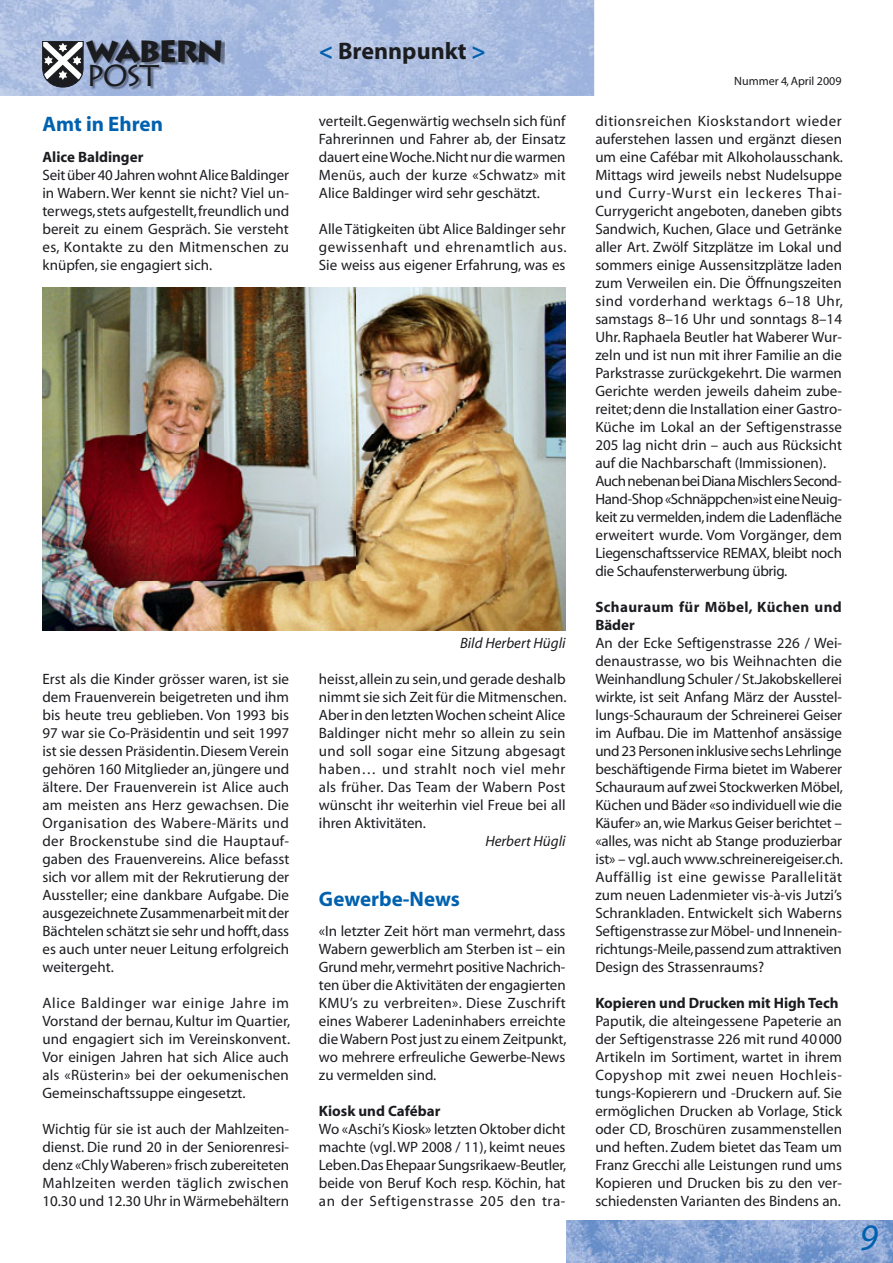
<style>
.page{position:relative;width:893px;height:1263px;background:#fff}
.page>*{position:absolute;margin:0;border:0;box-sizing:border-box;transform-origin:0 0}
.t1{font:italic 37.5px "Myriad";color:#0061af}
.t2{font:900 30.3px "Lithos";letter-spacing:-.07em;color:#1b1c20}
.t3{font:30.3px "Lithos";color:#1b1c20}
.t4{font:700 24px "Myriad";color:#1b1c20}
.t5{font:700 21px "Myriad";color:#0061af}
.t6{font:15px/18px "Myriad";color:#1b1c20;text-align:justify}
.t7{font:700 15px "Myriad";color:#1b1c20}
.t8{font:700 15px/18px "Myriad";letter-spacing:.025em;color:#1b1c20}
.t9{font:italic 15px "Myriad";color:#1b1c20}
.t10{font:12px "Myriad";color:#1b1c20}
.s1{color:#0061af}
</style>
<div class="page">
<img style="left:566px;top:1220px;width:327px;height:42px">
<img style="left:1px;top:0;width:593px;height:96px">
<img style="left:87px;top:40px;width:138px;height:49px">
<svg style="left:42px;top:41px;width:41px;height:46px"></svg>
<img style="left:42px;top:288px;width:524px;height:342px">
<h2 class="t2" style="left:86px;top:34px;width:139px">WABERN</h2>
<h2 class="t3" style="left:86px;top:57px;width:75px">Post</h2>
<h3 class="t5" style="left:42px;top:116px;width:122px">Amt in Ehren</h3>
<p class="t7" style="left:42px;top:151px;width:102px">Alice Baldinger</p>
<p class="t6" style="left:42px;top:167px;width:248px">Seit über 40 Jahren wohnt Alice Baldinger in Wabern. Wer kennt sie nicht? Viel un&shy;terwegs, stets aufgestellt, freundlich und bereit zu einem Gespräch. Sie versteht es, Kontakte zu den Mitmenschen zu knüpfen, sie engagiert sich.</p>
<p class="t6" style="left:42px;top:671px;width:248px">Erst als die Kinder grösser waren, ist sie dem Frauenverein beigetreten und ihm bis heute treu geblieben. Von 1993 bis 97 war sie Co-Präsidentin und seit 1997 ist sie dessen Präsidentin. Diesem Verein gehören 160 Mitglieder an, jüngere und ältere. Der Frauenverein ist Alice auch am meisten ans Herz gewachsen. Die Organisation des Wabere-Märits und der Brockenstube sind die Hauptauf&shy;gaben des Frauenvereins. Alice befasst sich vor allem mit der Rekrutierung der Aussteller; eine dankbare Aufgabe. Die ausgezeichnete Zusammenarbeit mit der Bächtelen schätzt sie sehr und hofft, dass es auch unter neuer Leitung erfolgreich weitergeht.</p>
<p class="t6" style="left:42px;top:995px;width:249px">Alice Baldinger war einige Jahre im Vorstand der bernau, Kultur im Quartier, und engagiert sich im Vereinskonvent.<br>Vor einigen Jahren hat sich Alice auch als «Rüsterin» bei der oekumenischen Gemeinschaftssuppe eingesetzt.</p>
<p class="t6" style="left:42px;top:1121px;width:248px">Wichtig für sie ist auch der Mahlzeiten&shy;dienst. Die rund 20 in der Seniorenresi&shy;denz «Chly Waberen» frisch zubereiteten Mahlzeiten werden täglich zwischen 10.30 und 12.30 Uhr in Wärmebehältern</p>
<h3 class="t4" style="left:319px;top:42px;width:168px"><span class="s1">&lt;</span> Brennpunkt <span class="s1">&gt;</span></h3>
<p class="t6" style="left:319px;top:113px;width:248px">verteilt. Gegenwärtig wechseln sich fünf Fahrerinnen und Fahrer ab, der Einsatz dauert eine Woche. Nicht nur die warmen Menüs, auch der kurze «Schwatz» mit Alice Baldinger wird sehr geschätzt.</p>
<p class="t6" style="left:319px;top:221px;width:249px">Alle Tätigkeiten übt Alice Baldinger sehr gewissenhaft und ehrenamtlich aus.<br>Sie weiss aus eigener Erfahrung, was es</p>
<p class="t9" style="left:460px;top:637px;width:107px">Bild Herbert Hügli</p>
<p class="t6" style="left:319px;top:671px;width:249px">heisst, allein zu sein, und gerade deshalb nimmt sie sich Zeit für die Mitmenschen.<br>Aber in den letzten Wochen scheint Alice Baldinger nicht mehr so allein zu sein und soll sogar eine Sitzung abgesagt haben… und strahlt noch viel mehr als früher. Das Team der Wabern Post wünscht ihr weiterhin viel Freue bei all ihren Aktivitäten.</p>
<p class="t9" style="left:485px;top:835px;width:82px">Herbert Hügli</p>
<h3 class="t5" style="left:319px;top:891px;width:142px">Gewerbe-News</h3>
<p class="t6" style="left:319px;top:923px;width:249px">«In letzter Zeit hört man vermehrt, dass Wabern gewerblich am Sterben ist – ein Grund mehr, vermehrt positive Nachrich&shy;ten über die Aktivitäten der engagierten KMU’s zu verbreiten». Diese Zuschrift eines Waberer Ladeninhabers erreichte die Wabern Post just zu einem Zeitpunkt, wo mehrere erfreuliche Gewerbe-News zu vermelden sind.</p>
<p class="t7" style="left:319px;top:1105px;width:123px">Kiosk und Cafébar</p>
<p class="t6" style="left:319px;top:1121px;width:249px">Wo «Aschi’s Kiosk» letzten Oktober dicht machte (vgl. WP 2008 / 11), keimt neues Leben. Das Ehepaar Sungsrikaew-Beutler, beide von Beruf Koch resp. Köchin, hat an der Seftigenstrasse 205 den tra-</p>
<p class="t10" style="left:734px;top:77px;width:109px">Nummer 4, April 2009</p>
<p class="t6" style="left:595px;top:113px;width:249px;text-align:left">ditionsreichen Kioskstandort wieder auferstehen lassen und ergänzt diesen um eine Cafébar mit Alkoholausschank.<br>Mittags wird jeweils nebst Nudelsuppe und Curry-Wurst ein leckeres Thai-Currygericht angeboten, daneben gibts Sandwich, Kuchen, Glace und Getränke aller Art. Zwölf Sitzplätze im Lokal und sommers einige Aussensitzplätze laden zum Verweilen ein. Die Öffnungszeiten sind vorderhand werktags 6–18 Uhr, samstags 8–16 Uhr und sonntags 8–14<br>Uhr. Raphaela Beutler hat Waberer Wur&shy;zeln und ist nun mit ihrer Familie an die Parkstrasse zurückgekehrt. Die warmen Gerichte werden jeweils daheim zube&shy;reitet; denn die Installation einer Gastro-Küche im Lokal an der Seftigenstrasse 205 lag nicht drin – auch aus Rücksicht auf die Nachbarschaft (Immissionen).<br>Auch nebenan bei Diana Mischlers Second-Hand-Shop «Schnäppchen»ist eine Neuig&shy;keit zu vermelden, indem die Ladenfläche erweitert wurde. Vom Vorgänger, dem Liegenschaftsservice REMAX, bleibt noch die Schaufensterwerbung übrig.</p>
<p class="t8" style="left:595px;top:599px;width:248px">Schauraum für Möbel, Küchen und<br>Bäder</p>
<p class="t6" style="left:595px;top:635px;width:249px">An der Ecke Seftigenstrasse 226 / Wei&shy;denaustrasse, wo bis Weihnachten die Weinhandlung Schuler / St.Jakobskellerei wirkte, ist seit Anfang März der Ausstel&shy;lungs-Schauraum der Schreinerei Geiser im Aufbau. Die im Mattenhof ansässige und 23 Personen inklusive sechs Lehrlinge beschäftigende Firma bietet im Waberer Schauraum auf zwei Stockwerken Möbel, Küchen und Bäder «so individuell wie die Käufer» an, wie Markus Geiser berichtet – «alles, was nicht ab Stange produzierbar ist» – vgl. auch www.schreinereigeiser.ch.<br>Auffällig ist eine gewisse Parallelität zum neuen Ladenmieter vis-à-vis Jutzi’s Schrankladen. Entwickelt sich Waberns Seftigenstrasse zur Möbel- und Innenein&shy;richtungs-Meile,passend zum attraktiven Design des Strassenraums?</p>
<p class="t7" style="left:595px;top:997px;width:245px">Kopieren und Drucken mit High Tech</p>
<p class="t6" style="left:595px;top:1013px;width:248px">Paputik, die alteingessene Papeterie an der Seftigenstrasse 226 mit rund 40 000<br>Artikeln im Sortiment, wartet in ihrem Copyshop mit zwei neuen Hochleis&shy;tungs-Kopierern und -Druckern auf. Sie ermöglichen Drucken ab Vorlage, Stick oder CD, Broschüren zusammenstellen und heften. Zudem bietet das Team um Franz Grecchi alle Leistungen rund ums Kopieren und Drucken bis zu den ver&shy;schiedensten Varianten des Bindens an.</p>
<h1 class="t1" style="left:859px;top:1223px;width:20px">9</h1>
</div>
